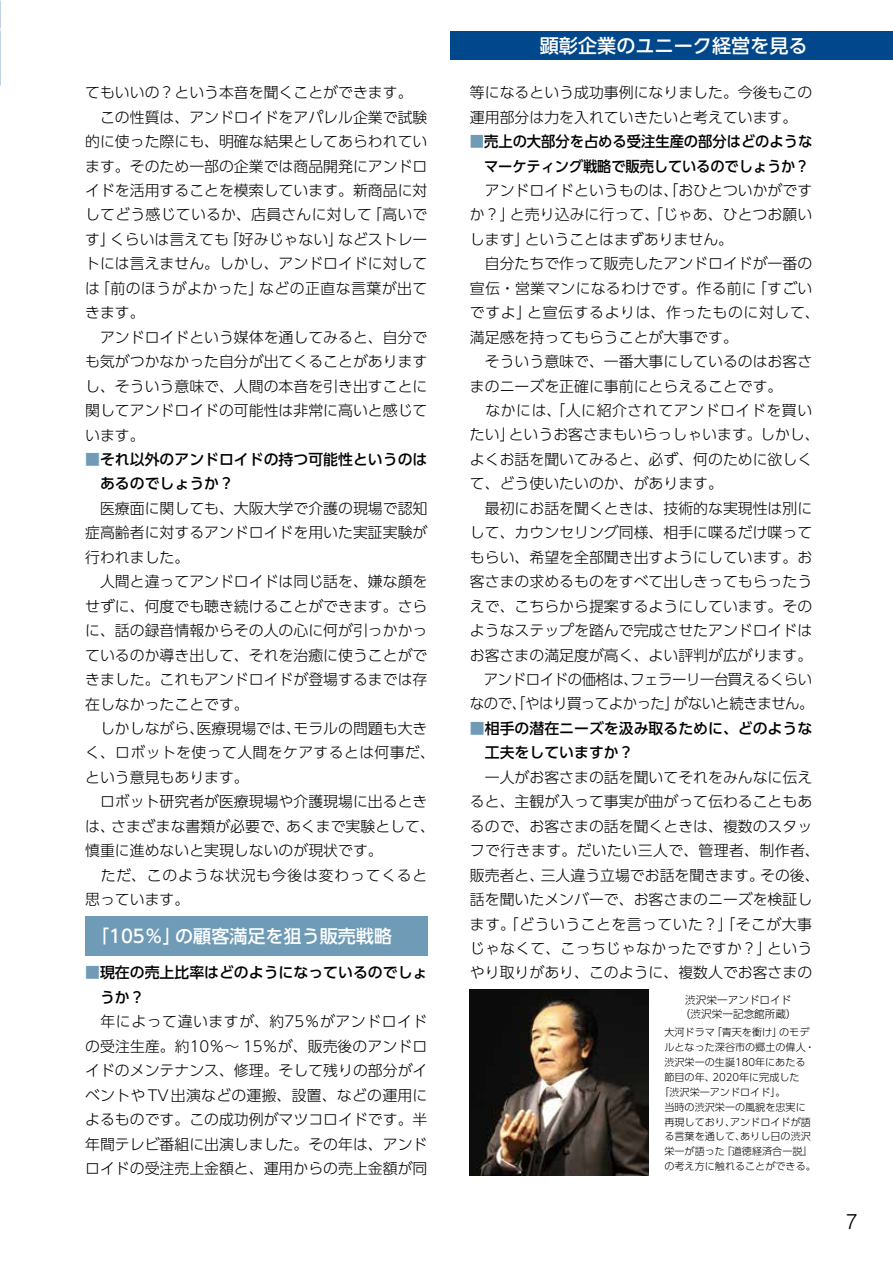
<style>
.page{position:relative;width:893px;height:1263px;background:#fff}
.page>*{position:absolute;margin:0;border:0;box-sizing:border-box;transform-origin:0 0}
.t1{font:300 21.3px "Helvetica";color:#000}
.t2{font:500 19.2px "UD Shin Go Pro";color:#fff}
.t3{font:500 18px "UD Shin Go Pro";color:#fff}
.t4{font:300 14.85px/24.5px "UD Shin Go Pro";color:#000}
.t5{font:500 14.85px/24.5px "UD Shin Go Pro";color:#000}
.t6{font:500 14.85px/24.5px "UD Shin Go Pro";color:#000;text-align:right;scale:.96 1}
.t7{font:300 10.65px/13.8px "UD Shin Go Pro";color:#000;text-align:center}
.t8{font:300 10.05px "UD Shin Go Pro";color:#000}
.s1{color:#6f9bb7}
</style>
<div class="page">
<svg style="left:0;top:0;width:1px;height:85px"></svg>
<div style="left:451px;top:31px;width:442px;height:28px;background:#00478b"></div>
<div style="left:85px;top:916px;width:342px;height:40px;background:#6f9bb7"></div>
<img style="left:470px;top:990px;width:179px;height:186px">
<p class="t4" style="left:85px;top:80px;width:344px">てもいいの？という本音を聞くことができます。　この性質は、アンドロイドをアパレル企業で試験的に使った際にも、明確な結果としてあらわれています。そのため一部の企業では商品開発にアンドロイドを活用することを模索しています。新商品に対してどう感じているか、店員さんに対して「高いです」くらいは言えても「好みじゃない」などストレートには言えません。しかし、アンドロイドに対しては「前のほうがよかった」などの正直な言葉が出てきます。<br>　アンドロイドという媒体を通してみると、自分でも気がつかなかった自分が出てくることがありますし、そういう意味で、人間の本音を引き出すことに関してアンドロイドの可能性は非常に高いと感じています。</p>
<p class="t5" style="left:100px;top:447px;width:329px;text-indent:-15px"><span class="s1">■</span>それ以外のアンドロイドの持つ可能性というのはあるのでしょうか？</p>
<p class="t4" style="left:85px;top:495px;width:351px">　医療面に関しても、大阪大学で介護の現場で認知症高齢者に対するアンドロイドを用いた実証実験が行われました。<br>　人間と違ってアンドロイドは同じ話を、嫌な顔をせずに、何度でも聴き続けることができます。さらに、話の録音情報からその人の心に何が引っかかっているのか導き出して、それを治癒に使うことができました。これもアンドロイドが登場するまでは存在しなかったことです。<br>　しかしながら、医療現場では、モラルの問題も大きく、ロボットを使って人間をケアするとは何事だ、という意見もあります。<br>　ロボット研究者が医療現場や介護現場に出るときは、さまざまな書類が必要で、あくまで実験として、慎重に進めないと実現しないのが現状です。<br>　ただ、このような状況も今後は変わってくると思っています。</p>
<p class="t3" style="left:91px;top:921px;width:303px">「105％」の顧客満足を狙う販売戦略</p>
<p class="t5" style="left:100px;top:960px;width:329px;text-indent:-15px"><span class="s1">■</span>現在の売上比率はどのようになっているのでしょうか？</p>
<p class="t4" style="left:85px;top:1009px;width:344px;text-align:justify">　年によって違いますが、約75％がアンドロイドの受注生産。約10％〜 15％が、販売後のアンドロイドのメンテナンス、修理。そして残りの部分がイベントやTV出演などの運搬、設置、などの運用によるものです。この成功例がマツコロイドです。半年間テレビ番組に出演しました。その年は、アンドロイドの受注売上金額と、運用からの売上金額が同</p>
<p class="t2" style="left:540px;top:30px;width:269px">顕彰企業のユニーク経営を見る</p>
<p class="t4" style="left:470px;top:80px;width:344px">等になるという成功事例になりました。今後もこの運用部分は力を入れていきたいと考えています。</p>
<p class="t6" style="left:470px;top:129px;width:358px"><span class="s1">■</span>売上の大部分を占める受注生産の部分はどのようなマーケティング戦略で販売しているのでしょうか？</p>
<p class="t4" style="left:470px;top:178px;width:351px">　アンドロイドというものは、「おひとついかがですか？」と売り込みに行って、「じゃあ、ひとつお願いします」ということはまずありません。<br>　自分たちで作って販売したアンドロイドが一番の宣伝・営業マンになるわけです。作る前に「すごいですよ」と宣伝するよりは、作ったものに対して、満足感を持ってもらうことが大事です。<br>　そういう意味で、一番大事にしているのはお客さまのニーズを正確に事前にとらえることです。<br>　なかには、「人に紹介されてアンドロイドを買いたい」というお客さまもいらっしゃいます。しかし、よくお話を聞いてみると、必ず、何のために欲しくて、どう使いたいのか、があります。<br>　最初にお話を聞くときは、技術的な実現性は別にして、カウンセリング同様、相手に喋るだけ喋ってもらい、希望を全部聞き出すようにしています。お客さまの求めるものをすべて出しきってもらったうえで、こちらから提案するようにしています。そのようなステップを踏んで完成させたアンドロイドはお客さまの満足度が高く、よい評判が広がります。　アンドロイドの価格は、フェラーリ一台買えるくらいなので、「やはり買ってよかった」がないと続きません。</p>
<p class="t5" style="left:485px;top:716px;width:329px;text-indent:-15px"><span class="s1">■</span>相手の潜在ニーズを汲み取るために、どのような工夫をしていますか？</p>
<p class="t4" style="left:470px;top:764px;width:351px">　一人がお客さまの話を聞いてそれをみんなに伝えると、主観が入って事実が曲がって伝わることもあるので、お客さまの話を聞くときは、複数のスタッフで行きます。だいたい三人で、管理者、制作者、販売者と、三人違う立場でお話を聞きます。その後、話を聞いたメンバーで、お客さまのニーズを検証します。「どういうことを言っていた？」「そこが大事じゃなくて、こっちじゃなかったですか？」というやり取りがあり、このように、複数人でお客さまの</p>
<p class="t7" style="left:680px;top:992px;width:118px">渋沢栄一アンドロイド（渋沢栄一記念館所蔵）</p>
<p class="t8" style="left:664px;top:1024px;width:147px">大河ドラマ「青天を衝け」のモデ</p>
<p class="t8" style="left:664px;top:1039px;width:152px">ルとなった深谷市の郷土の偉人・</p>
<p class="t8" style="left:664px;top:1054px;width:143px">渋沢栄一の生誕180年にあたる</p>
<p class="t8" style="left:664px;top:1069px;width:137px">節目の年、2020年に完成した</p>
<p class="t8" style="left:659px;top:1084px;width:128px">「渋沢栄一アンドロイド」。</p>
<p class="t8" style="left:664px;top:1099px;width:143px">当時の渋沢栄一の風貌を忠実に</p>
<p class="t8" style="left:664px;top:1113px;width:148px">再現しており、アンドロイドが語</p>
<p class="t8" style="left:664px;top:1128px;width:148px">る言葉を通して、ありし日の渋沢</p>
<p class="t8" style="left:664px;top:1143px;width:150px">栄一が語った『道徳経済合一説』</p>
<p class="t8" style="left:664px;top:1158px;width:153px">の考え方に触れることができる。</p>
<h1 class="t1" style="left:846px;top:1203px;width:13px">7</h1>
</div>
